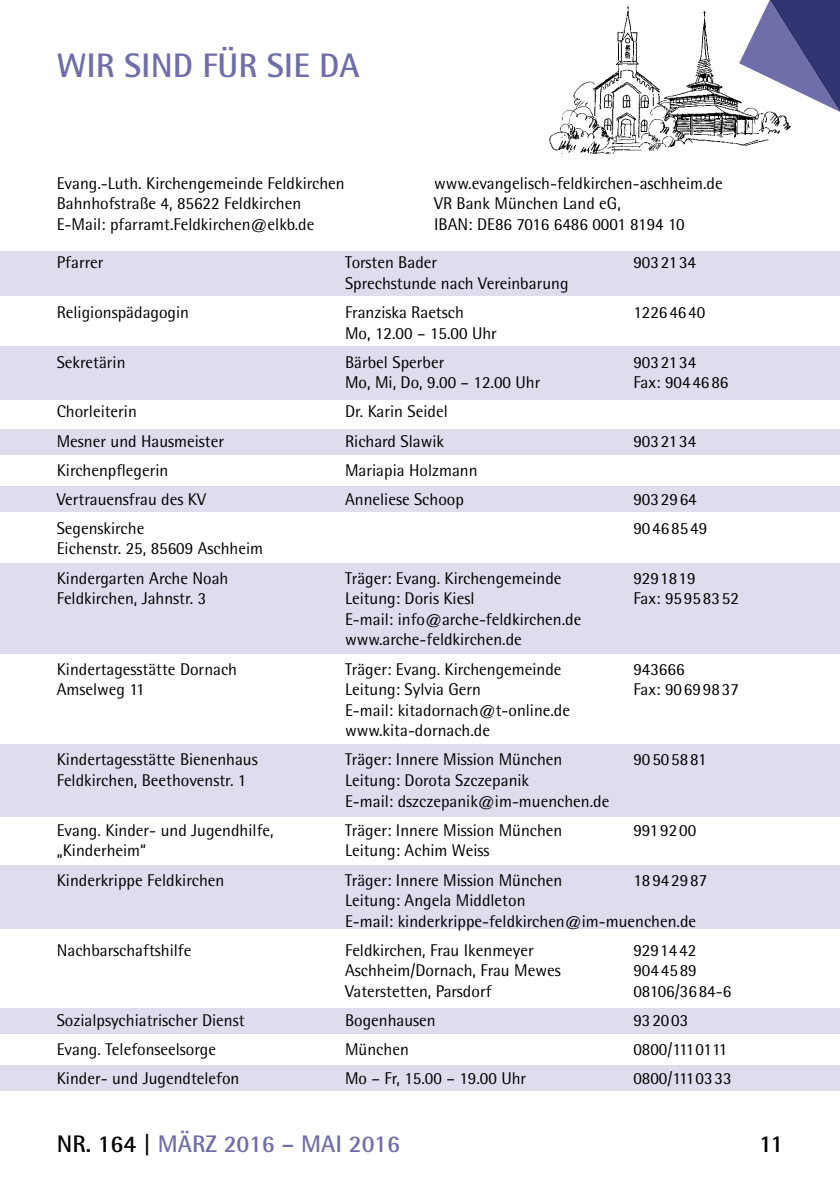
<style>
.page{position:relative;width:840px;height:1191px;background:#fff}
.page>*{position:absolute;margin:0;border:0;box-sizing:border-box;transform-origin:0 0}
.t1{font:700 34px "Rotis Semi Sans";color:#706eaa}
.t2{font:700 24px "Rotis Semi Sans";color:#706eaa}
.t3{font:700 24px "Rotis Semi Sans";color:#000}
.t4{font:17px/20.6px "Rotis Semi Sans";color:#000}
.s1{color:#000}
</style>
<div class="page">
<div style="left:0;top:251px;width:839px;height:44px;background:#dedced"></div>
<div style="left:0;top:346px;width:839px;height:54px;background:#dedced"></div>
<div style="left:0;top:429px;width:839px;height:26px;background:#dedced"></div>
<div style="left:0;top:486px;width:839px;height:26px;background:#dedced"></div>
<div style="left:0;top:563px;width:839px;height:90px;background:#dedced"></div>
<div style="left:0;top:744px;width:839px;height:72px;background:#dedced"></div>
<div style="left:0;top:865px;width:839px;height:64px;background:#dedced"></div>
<div style="left:0;top:1008px;width:839px;height:26px;background:#dedced"></div>
<div style="left:0;top:1065px;width:839px;height:25px;background:#dedced"></div>
<img style="left:549px;top:5px;width:242px;height:150px">
<svg style="left:738px;top:0;width:101px;height:112px"></svg>
<h1 class="t1" style="left:57px;top:44px;width:304px">WIR SIND FÜR SIE DA</h1>
<p class="t4" style="left:57px;top:173px;width:289px">Evang.-Luth. Kirchengemeinde Feldkirchen<br>Bahnhofstraße 4, 85622 Feldkirchen<br>E-Mail: pfarramt.Feldkirchen@elkb.de</p>
<p class="t4" style="left:434px;top:173px;width:290px">www.evangelisch-feldkirchen-aschheim.de<br>VR Bank München Land eG,<br>IBAN: DE86 7016 6486 0001 8194 10</p>
<p class="t4" style="left:57px;top:252px;width:48px">Pfarrer</p>
<p class="t4" style="left:345px;top:252px;width:94px">Torsten Bader</p>
<p class="t4" style="left:633px;top:252px;width:64px">9032134</p>
<p class="t4" style="left:345px;top:273px;width:225px">Sprechstunde nach Vereinbarung</p>
<p class="t4" style="left:57px;top:302px;width:134px">Religionspädagogin</p>
<p class="t4" style="left:345px;top:302px;width:120px">Franziska Raetsch</p>
<p class="t4" style="left:633px;top:302px;width:73px">12264640</p>
<p class="t4" style="left:345px;top:322px;width:153px">Mo, 12.00 – 15.00 Uhr</p>
<p class="t4" style="left:57px;top:351px;width:70px">Sekretärin</p>
<p class="t4" style="left:345px;top:351px;width:101px">Bärbel Sperber</p>
<p class="t4" style="left:633px;top:351px;width:64px">9032134</p>
<p class="t4" style="left:345px;top:372px;width:197px">Mo, Mi, Do, 9.00 – 12.00 Uhr</p>
<p class="t4" style="left:633px;top:372px;width:96px">Fax: 9044686</p>
<p class="t4" style="left:57px;top:401px;width:82px">Chorleiterin</p>
<p class="t4" style="left:345px;top:401px;width:104px">Dr. Karin Seidel</p>
<p class="t4" style="left:57px;top:430px;width:169px">Mesner und Hausmeister</p>
<p class="t4" style="left:345px;top:430px;width:100px">Richard Slawik</p>
<p class="t4" style="left:633px;top:430px;width:64px">9032134</p>
<p class="t4" style="left:57px;top:459px;width:113px">Kirchenpflegerin</p>
<p class="t4" style="left:345px;top:459px;width:134px">Mariapia Holzmann</p>
<p class="t4" style="left:57px;top:488px;width:150px">Vertrauensfrau des KV</p>
<p class="t4" style="left:345px;top:488px;width:120px">Anneliese Schoop</p>
<p class="t4" style="left:633px;top:488px;width:65px">9032964</p>
<p class="t4" style="left:57px;top:517px;width:89px">Segenskirche</p>
<p class="t4" style="left:633px;top:517px;width:75px">90468549</p>
<p class="t4" style="left:57px;top:534px;width:208px;line-height:29.2px">Eichenstr. 25, 85609 Aschheim<br>Kindergarten Arche Noah</p>
<p class="t4" style="left:345px;top:567px;width:218px">Träger: Evang. Kirchengemeinde</p>
<p class="t4" style="left:633px;top:567px;width:64px">9291819</p>
<p class="t4" style="left:57px;top:588px;width:151px">Feldkirchen, Jahnstr. 3</p>
<p class="t4" style="left:345px;top:588px;width:131px">Leitung: Doris Kiesl</p>
<p class="t4" style="left:633px;top:588px;width:107px">Fax: 95958352</p>
<p class="t4" style="left:345px;top:608px;width:237px">E-mail: info@arche-feldkirchen.de www.arche-feldkirchen.de</p>
<p class="t4" style="left:57px;top:658px;width:182px">Kindertagesstätte Dornach</p>
<p class="t4" style="left:345px;top:658px;width:218px">Träger: Evang. Kirchengemeinde</p>
<p class="t4" style="left:633px;top:658px;width:53px">943666</p>
<p class="t4" style="left:57px;top:679px;width:89px">Amselweg 11</p>
<p class="t4" style="left:345px;top:679px;width:137px">Leitung: Sylvia Gern</p>
<p class="t4" style="left:633px;top:679px;width:107px">Fax: 90699837</p>
<p class="t4" style="left:345px;top:699px;width:226px">E-mail: kitadornach@t-online.de www.kita-dornach.de</p>
<p class="t4" style="left:57px;top:749px;width:202px">Kindertagesstätte Bienenhaus</p>
<p class="t4" style="left:345px;top:749px;width:219px">Träger: Innere Mission München</p>
<p class="t4" style="left:633px;top:749px;width:75px">90505881</p>
<p class="t4" style="left:57px;top:770px;width:191px">Feldkirchen, Beethovenstr. 1</p>
<p class="t4" style="left:345px;top:770px;width:265px">Leitung: Dorota Szczepanik<br>E-mail: dszczepanik@im-muenchen.de</p>
<p class="t4" style="left:57px;top:819px;width:218px">Evang. Kinder- und Jugendhilfe,</p>
<p class="t4" style="left:345px;top:819px;width:219px">Träger: Innere Mission München</p>
<p class="t4" style="left:633px;top:819px;width:64px">9919200</p>
<p class="t4" style="left:57px;top:840px;width:91px">„Kinderheim“</p>
<p class="t4" style="left:345px;top:840px;width:146px">Leitung: Achim Weiss</p>
<p class="t4" style="left:57px;top:869px;width:169px">Kinderkrippe Feldkirchen</p>
<p class="t4" style="left:345px;top:869px;width:219px">Träger: Innere Mission München</p>
<p class="t4" style="left:633px;top:869px;width:75px">18942987</p>
<p class="t4" style="left:345px;top:890px;width:352px">Leitung: Angela Middleton<br>E-mail: kinderkrippe-feldkirchen@im-muenchen.de</p>
<p class="t4" style="left:57px;top:939px;width:136px">Nachbarschaftshilfe</p>
<p class="t4" style="left:345px;top:939px;width:190px">Feldkirchen, Frau Ikenmeyer</p>
<p class="t4" style="left:633px;top:939px;width:64px">9291442</p>
<p class="t4" style="left:345px;top:960px;width:217px">Aschheim/Dornach, Frau Mewes</p>
<p class="t4" style="left:633px;top:960px;width:65px">9044589</p>
<p class="t4" style="left:345px;top:981px;width:148px">Vaterstetten, Parsdorf</p>
<p class="t4" style="left:633px;top:981px;width:99px">08106/3684-6</p>
<p class="t4" style="left:57px;top:1010px;width:189px">Sozialpsychiatrischer Dienst</p>
<p class="t4" style="left:345px;top:1010px;width:92px">Bogenhausen</p>
<p class="t4" style="left:633px;top:1010px;width:56px">932003</p>
<p class="t4" style="left:57px;top:1039px;width:161px">Evang. Telefonseelsorge</p>
<p class="t4" style="left:345px;top:1039px;width:65px">München</p>
<p class="t4" style="left:633px;top:1039px;width:95px">0800/1110111</p>
<p class="t4" style="left:57px;top:1068px;width:184px">Kinder- und Jugendtelefon</p>
<p class="t4" style="left:345px;top:1068px;width:183px">Mo – Fr, 15.00 – 19.00 Uhr</p>
<p class="t4" style="left:633px;top:1068px;width:100px">0800/1110333</p>
<h2 class="t2" style="left:57px;top:1129px;width:344px"><span class="s1">NR. 164 |</span> MÄRZ 2016 – MAI 2016</h2>
<h2 class="t3" style="left:758px;top:1129px;width:25px">11</h2>
</div>
